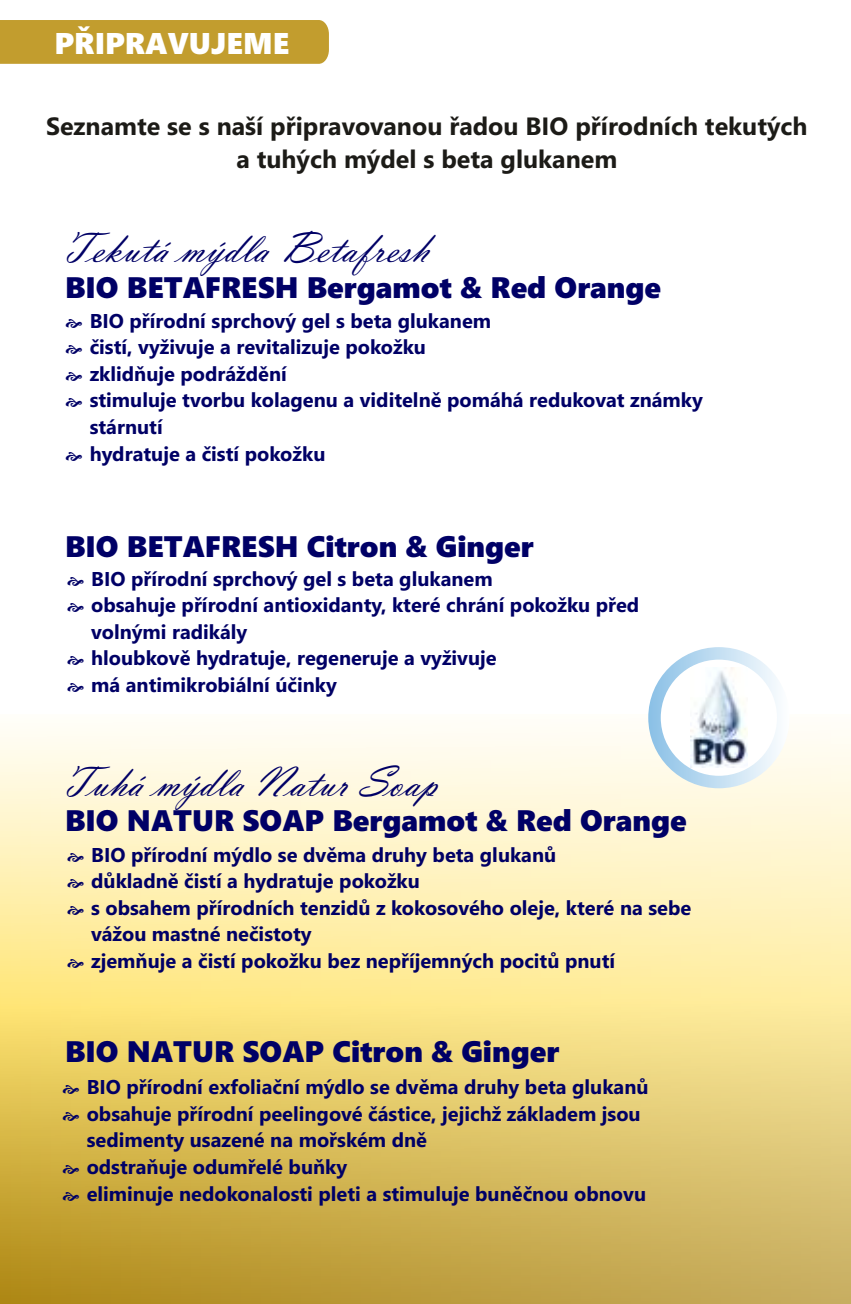
<style>
.page{position:relative;width:851px;height:1304px;background:#fff}
.page>*{position:absolute;margin:0;border:0;box-sizing:border-box;transform-origin:0 0}
.t1{font:45px "Vladimir Script";color:#006}
.t2{font:30px "Segoe UI Black";color:#fff}
.t3{font:29.75px "Segoe UI Black";color:#006}
.t4{font:700 25px/33.2px "Segoe UI";color:#1c1b17;text-align:center}
.t5{font:700 20px/26.5px "Segoe UI";color:#006}
</style>
<div class="page">
<div style="left:0;top:20px;width:329px;height:44px;background:#c29d2e"></div>
<svg style="left:0;top:726px;width:850px;height:578px;background:#ebd78e"></svg>
<div style="left:648px;top:647px;width:141px;height:141px;background:linear-gradient(to right,#8bc1e6,#fefeff);border-radius:50%"></div>
<div style="left:660px;top:660px;width:116px;height:116px;background:#fff;border-radius:50%"></div>
<img style="left:690px;top:668px;width:57px;height:100px">
<svg style="left:63px;top:1085px;width:16px;height:9px"></svg>
<svg style="left:63px;top:1112px;width:16px;height:9px"></svg>
<svg style="left:63px;top:1165px;width:16px;height:9px"></svg>
<svg style="left:63px;top:1191px;width:16px;height:10px"></svg>
<svg style="left:68px;top:852px;width:16px;height:10px"></svg>
<svg style="left:68px;top:879px;width:16px;height:9px"></svg>
<svg style="left:68px;top:906px;width:16px;height:9px"></svg>
<svg style="left:68px;top:959px;width:16px;height:9px"></svg>
<h2 class="t2" style="left:54px;top:33px;width:236px">PŘIPRAVUJEME</h2>
<p class="t4" style="left:46px;top:111px;width:763px">Seznamte se s naší připravovanou řadou BIO přírodních tekutých a tuhých mýdel s beta glukanem</p>
<h1 class="t1" style="left:61px;top:235px;width:369px">Tekutá mýdla Betafresh</h1>
<h3 class="t3" style="left:65px;top:276px;width:597px">BIO BETAFRESH Bergamot &amp; Red Orange</h3>
<p class="t5" style="left:90px;top:309px;width:614px">BIO přírodní sprchový gel s beta glukanem<br>čistí, vyživuje a revitalizuje pokožku<br>zklidňuje podráždění<br>stimuluje tvorbu kolagenu a viditelně pomáhá redukovat známky stárnutí<br>hydratuje a čistí pokožku</p>
<h3 class="t3" style="left:65px;top:535px;width:470px">BIO BETAFRESH Citron &amp; Ginger</h3>
<p class="t5" style="left:91px;top:567px;width:549px">BIO přírodní sprchový gel s beta glukanem<br>obsahuje přírodní antioxidanty, které chrání pokožku před volnými radikály<br>hloubkově hydratuje, regeneruje a vyživuje<br>má antimikrobiální účinky</p>
<h1 class="t1" style="left:61px;top:769px;width:378px">Tuhá mýdla Natur Soap</h1>
<h3 class="t3" style="left:65px;top:809px;width:623px">BIO NATUR SOAP Bergamot &amp; Red Orange</h3>
<p class="t5" style="left:91px;top:843px;width:601px">BIO přírodní mýdlo se dvěma druhy beta glukanů<br>důkladně čistí a hydratuje pokožku<br>s obsahem přírodních tenzidů z kokosového oleje, které na sebe vážou mastné nečistoty<br>zjemňuje a čistí pokožku bez nepříjemných pocitů pnutí</p>
<h3 class="t3" style="left:65px;top:1041px;width:495px">BIO NATUR SOAP Citron &amp; Ginger</h3>
<p class="t5" style="left:87px;top:1076px;width:563px">BIO přírodní exfoliační mýdlo se dvěma druhy beta glukanů obsahuje přírodní peelingové částice, jejichž základem jsou sedimenty usazené na mořském dně<br>odstraňuje odumřelé buňky<br>eliminuje nedokonalosti pleti a stimuluje buněčnou obnovu</p>
</div>
